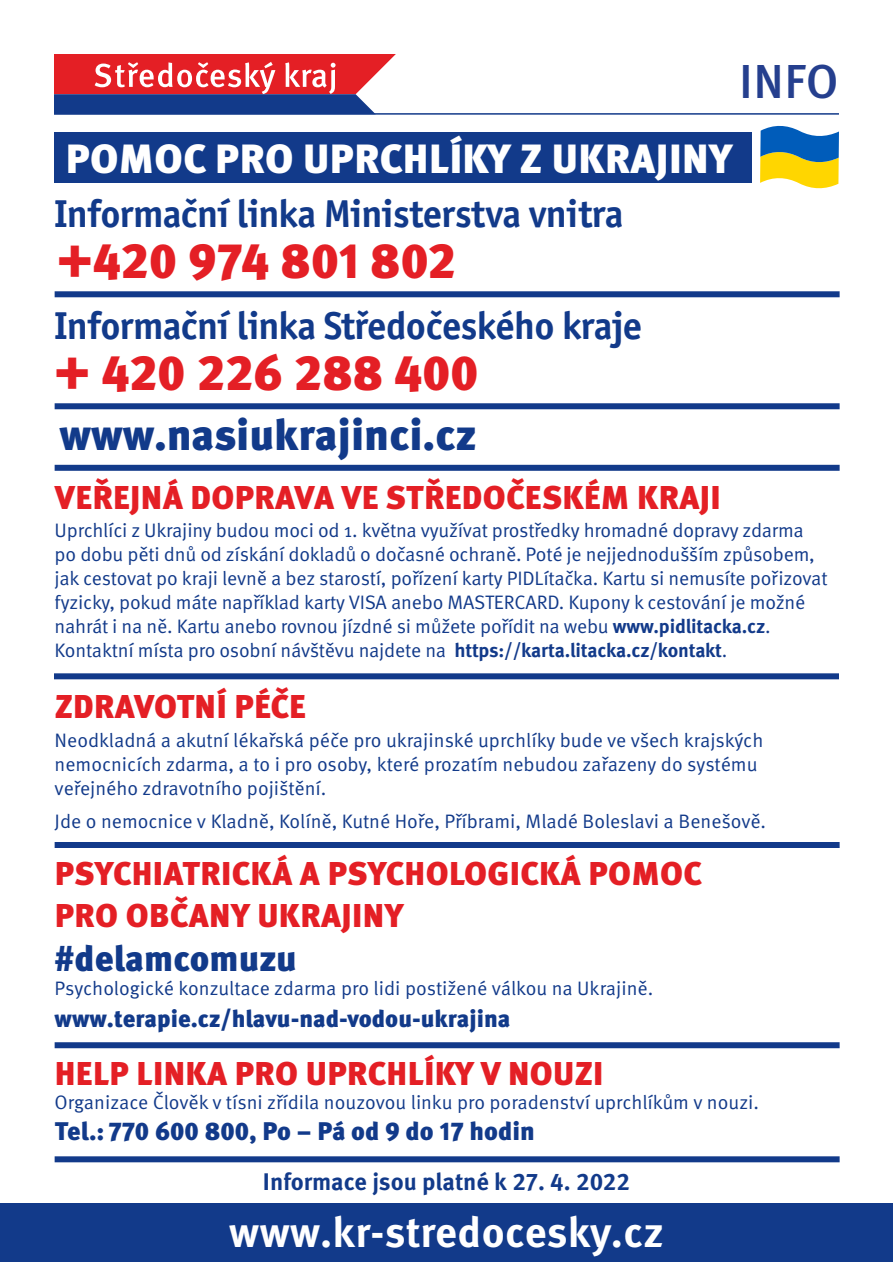
<style>
.page{position:relative;width:893px;height:1263px;background:#fff}
.page>*{position:absolute;margin:0;border:0;box-sizing:border-box;transform-origin:0 0}
.t1{font:900 49.5px "Meta Pro";color:#e41f25}
.t2{font:500 47.7px "Meta Pro";color:#253f8e}
.t3{font:900 43.5px "Meta Pro";color:#123a8a}
.t4{font:700 42.45px "Meta Pro";letter-spacing:.005em;color:#fff}
.t5{font:900 40.8px "Meta Pro";letter-spacing:.01em;color:#fff}
.t6{font:39px "Officina Sans Bold ITC";letter-spacing:-.02em;color:#123a8a}
.t7{font:900 36px "Meta Pro";color:#123a8a}
.t8{font:900 33px "Meta Pro";letter-spacing:.01em;color:#e41f25}
.t9{font:900 25.5px "Meta Pro";color:#123a8a}
.t10{font:900 24px "Meta Pro";color:#123a8a}
.t11{font:700 24px "Meta Pro";color:#123a8a}
.t12{font:19.5px/24px "Meta Pro";letter-spacing:-.01em;color:#123a8a}
.s1{font-weight:700}
</style>
<div class="page">
<svg style="left:54px;top:54px;width:342px;height:59px;background:#ab4d67"></svg>
<hr style="left:54px;top:113px;width:785px;height:2px;background:#123a8a">
<div style="left:0;top:1203px;width:893px;height:59px;background:#123a8a"></div>
<div style="left:54px;top:133px;width:697px;height:50px;background:#123a8a"></div>
<svg style="left:760px;top:125px;width:79px;height:64px"></svg>
<div style="left:55px;top:465px;width:785px;height:6px;background:#123a8a"></div>
<div style="left:55px;top:403px;width:785px;height:6px;background:#123a8a"></div>
<div style="left:54px;top:673px;width:785px;height:6px;background:#123a8a"></div>
<div style="left:55px;top:842px;width:785px;height:6px;background:#123a8a"></div>
<div style="left:55px;top:1156px;width:785px;height:6px;background:#123a8a"></div>
<div style="left:55px;top:1042px;width:785px;height:6px;background:#123a8a"></div>
<div style="left:55px;top:291px;width:785px;height:6px;background:#123a8a"></div>
<p class="t2" style="left:739px;top:45px;width:101px">INFO</p>
<p class="t5" style="left:66px;top:126px;width:668px">POMOC PRO UPRCHLÍKY Z UKRAJINY</p>
<p class="t6" style="left:54px;top:190px;width:571px">Informační linka Ministerstva vnitra</p>
<p class="t1" style="left:57px;top:221px;width:400px">+420 974 801 802</p>
<p class="t6" style="left:54px;top:302px;width:590px">Informační linka Středočeského kraje</p>
<p class="t1" style="left:55px;top:333px;width:425px">+ 420 226 288 400</p>
<p class="t3" style="left:60px;top:401px;width:419px">www.nasiukrajinci.cz</p>
<p class="t8" style="left:55px;top:471px;width:667px">VEŘEJNÁ DOPRAVA VE STŘEDOČESKÉM KRAJI</p>
<p class="t12" style="left:55px;top:517px;width:774px">Uprchlíci z Ukrajiny budou moci od 1. května využívat prostředky hromadné dopravy zdarma po dobu pěti dnů od získání dokladů o dočasné ochraně. Poté je nejjednodušším způsobem, jak cestovat po kraji levně a bez starostí, pořízení karty PIDLítačka. Kartu si nemusíte pořizovat fyzicky, pokud máte například karty VISA anebo MASTERCARD. Kupony k cestování je možné nahrát i na ně. Kartu anebo rovnou jízdné si můžete pořídit na webu <span class="s1">www.pidlitacka.cz</span>.<br>Kontaktní místa pro osobní návštěvu najdete na <span class="s1">https://karta.litacka.cz/kontakt</span>.</p>
<p class="t8" style="left:55px;top:680px;width:253px">ZDRAVOTNÍ PÉČE</p>
<p class="t12" style="left:55px;top:726px;width:710px">Neodkladná a akutní lékařská péče pro ukrajinské uprchlíky bude ve všech krajských nemocnicích zdarma, a to i pro osoby, které prozatím nebudou zařazeny do systému veřejného zdravotního pojištění.</p>
<p class="t12" style="left:55px;top:807px;width:713px">Jde o nemocnice v Kladně, Kolíně, Kutné Hoře, Příbrami, Mladé Boleslavi a Benešově.</p>
<p class="t8" style="left:55px;top:848px;width:649px">PSYCHIATRICKÁ A PSYCHOLOGICKÁ POMOC</p>
<p class="t8" style="left:55px;top:889px;width:350px">PRO OBČANY UKRAJINY</p>
<p class="t7" style="left:55px;top:930px;width:244px">#delamcomuzu</p>
<p class="t12" style="left:55px;top:975px;width:600px">Psychologické konzultace zdarma pro lidi postižené válkou na Ukrajině.</p>
<p class="t10" style="left:55px;top:999px;width:457px">www.terapie.cz/hlavu-nad-vodou-ukrajina</p>
<p class="t8" style="left:55px;top:1047px;width:550px">HELP LINKA PRO UPRCHLÍKY V NOUZI</p>
<p class="t12" style="left:55px;top:1089px;width:706px">Organizace Člověk v tísni zřídila nouzovou linku pro poradenství uprchlíkům v nouzi.</p>
<p class="t9" style="left:55px;top:1111px;width:482px">Tel.: 770 600 800, Po – Pá od 9 do 17 hodin</p>
<p class="t11" style="left:263px;top:1163px;width:369px">Informace jsou platné k 27. 4. 2022</p>
<p class="t4" style="left:229px;top:1199px;width:436px">www.kr-stredocesky.cz</p>
</div>
